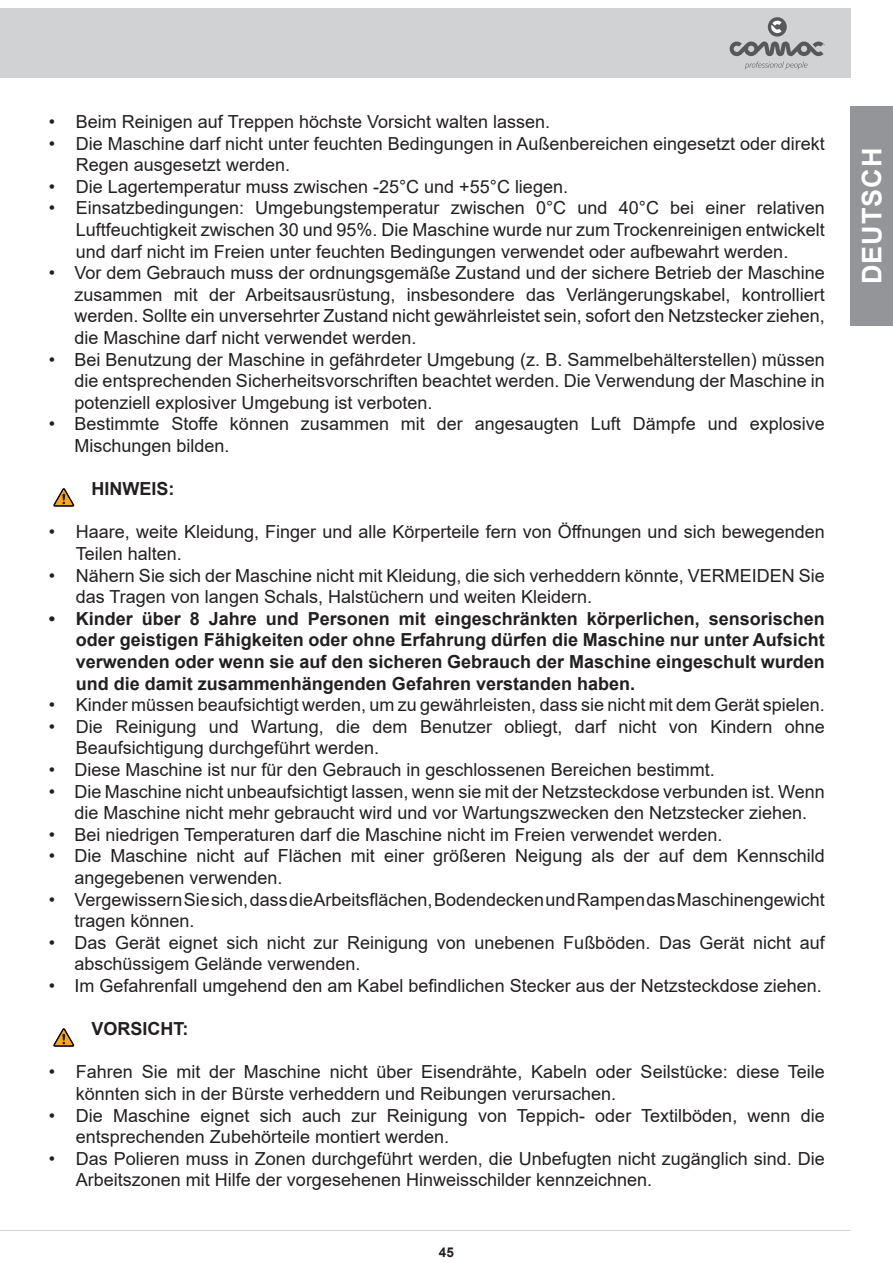
<style>
.page{position:relative;width:893px;height:1263px;background:#fff}
.page>*{position:absolute;margin:0;border:0;box-sizing:border-box;transform-origin:0 0}
.t1{font:700 27px "Arial";letter-spacing:.035em;color:#fff}
.t2{font:18px/21.6px "Arial";color:#231f20}
.t3{font:700 18px/21.6px "Arial";color:#231f20;text-align:justify}
.t4{font:700 13.5px "Arial";color:#231f20}
</style>
<div class="page">
<div style="left:0;top:9px;width:850px;height:69px;background:#d1d2d4"></div>
<div style="left:768px;top:17px;width:19px;height:20px;background:#57585a;border-radius:50%"></div>
<svg style="left:771px;top:21px;width:11px;height:12px"></svg>
<svg style="left:730px;top:42px;width:95px;height:27px"></svg>
<hr style="left:0;top:1230px;width:850px;height:1px;background:#d1d2d4">
<div style="left:850px;top:106px;width:43px;height:220px;background:#939598"></div>
<svg style="left:54px;top:488px;width:21px;height:19px"></svg>
<svg style="left:54px;top:1028px;width:21px;height:19px"></svg>
<p class="t2" style="left:49px;top:111px;width:503px">• Beim Reinigen auf Treppen höchste Vorsicht walten lassen.</p>
<p class="t2" style="left:76px;top:132px;width:750px;text-indent:-27px">• Die Maschine darf nicht unter feuchten Bedingungen in Außenbereichen eingesetzt oder direkt<br>Regen ausgesetzt werden.</p>
<p class="t2" style="left:49px;top:175px;width:521px">• Die Lagertemperatur muss zwischen -25°C und +55°C liegen.</p>
<p class="t2" style="left:76px;top:197px;width:750px;text-align:justify;text-indent:-27px">• Einsatzbedingungen: Umgebungstemperatur zwischen 0°C und 40°C bei einer relativen Luftfeuchtigkeit zwischen 30 und 95%. Die Maschine wurde nur zum Trockenreinigen entwickelt und darf nicht im Freien unter feuchten Bedingungen verwendet oder aufbewahrt werden.</p>
<p class="t2" style="left:74px;top:262px;width:752px;text-align:justify;text-indent:-26px">• Vor dem Gebrauch muss der ordnungsgemäße Zustand und der sichere Betrieb der Maschine zusammen mit der Arbeitsausrüstung, insbesondere das Verlängerungskabel, kontrolliert werden. Sollte ein unversehrter Zustand nicht gewährleistet sein, sofort den Netzstecker ziehen, die Maschine darf nicht verwendet werden.</p>
<p class="t2" style="left:74px;top:348px;width:752px;text-align:justify;text-indent:-26px">• Bei Benutzung der Maschine in gefährdeter Umgebung (z. B. Sammelbehälterstellen) müssen die entsprechenden Sicherheitsvorschriften beachtet werden. Die Verwendung der Maschine in potenziell explosiver Umgebung ist verboten.</p>
<p class="t2" style="left:74px;top:413px;width:752px;text-indent:-26px">• Bestimmte Stoffe können zusammen mit der angesaugten Luft Dämpfe und explosive<br>Mischungen bilden.</p>
<p class="t3" style="left:91px;top:478px;width:84px">HINWEIS:</p>
<p class="t2" style="left:76px;top:521px;width:750px;text-indent:-27px">• Haare, weite Kleidung, Finger und alle Körperteile fern von Öffnungen und sich bewegenden<br>Teilen halten.</p>
<p class="t2" style="left:76px;top:564px;width:750px;text-indent:-27px">• Nähern Sie sich der Maschine nicht mit Kleidung, die sich verheddern könnte, VERMEIDEN Sie das Tragen von langen Schals, Halstüchern und weiten Kleidern.</p>
<p class="t3" style="left:76px;top:608px;width:751px;text-indent:-27px">• Kinder über 8 Jahre und Personen mit eingeschränkten körperlichen, sensorischen oder geistigen Fähigkeiten oder ohne Erfahrung dürfen die Maschine nur unter Aufsicht verwenden oder wenn sie auf den sicheren Gebrauch der Maschine eingeschult wurden und die damit zusammenhängenden Gefahren verstanden haben.</p>
<p class="t2" style="left:49px;top:694px;width:777px">• Kinder müssen beaufsichtigt werden, um zu gewährleisten, dass sie nicht mit dem Gerät spielen.</p>
<p class="t2" style="left:76px;top:715px;width:750px;text-indent:-27px">• Die Reinigung und Wartung, die dem Benutzer obliegt, darf nicht von Kindern ohne<br>Beaufsichtigung durchgeführt werden.</p>
<p class="t2" style="left:49px;top:759px;width:667px">• Diese Maschine ist nur für den Gebrauch in geschlossenen Bereichen bestimmt.</p>
<p class="t2" style="left:49px;top:780px;width:777px;text-align:center">• Die Maschine nicht unbeaufsichtigt lassen, wenn sie mit der Netzsteckdose verbunden ist. Wenn die Maschine nicht mehr gebraucht wird und vor Wartungszwecken den Netzstecker ziehen.</p>
<p class="t2" style="left:49px;top:823px;width:675px">• Bei niedrigen Temperaturen darf die Maschine nicht im Freien verwendet werden.</p>
<p class="t2" style="left:74px;top:845px;width:752px;text-indent:-26px">• Die Maschine nicht auf Flächen mit einer größeren Neigung als der auf dem Kennschild angegebenen verwenden.</p>
<p class="t2" style="left:74px;top:888px;width:752px;text-indent:-26px">• Vergewissern Sie sich, dass die Arbeitsflächen, Bodendecken und Rampen das Maschinengewicht tragen können.</p>
<p class="t2" style="left:74px;top:931px;width:752px;text-indent:-26px">• Das Gerät eignet sich nicht zur Reinigung von unebenen Fußböden. Das Gerät nicht auf abschüssigem Gelände verwenden.</p>
<p class="t2" style="left:49px;top:975px;width:774px">• Im Gefahrenfall umgehend den am Kabel befindlichen Stecker aus der Netzsteckdose ziehen.</p>
<p class="t3" style="left:91px;top:1018px;width:99px">VORSICHT:</p>
<p class="t2" style="left:76px;top:1061px;width:750px;text-indent:-27px">• Fahren Sie mit der Maschine nicht über Eisendrähte, Kabeln oder Seilstücke: diese Teile könnten sich in der Bürste verheddern und Reibungen verursachen.</p>
<p class="t2" style="left:76px;top:1104px;width:750px;text-indent:-27px">• Die Maschine eignet sich auch zur Reinigung von Teppich- oder Textilböden, wenn die entsprechenden Zubehörteile montiert werden.</p>
<p class="t2" style="left:76px;top:1147px;width:750px;text-indent:-27px">• Das Polieren muss in Zonen durchgeführt werden, die Unbefugten nicht zugänglich sind. Die<br>Arbeitszonen mit Hilfe der vorgesehenen Hinweisschilder kennzeichnen.</p>
<p class="t4" style="left:439px;top:1243px;width:17px">45</p>
<h1 class="t1" style="left:853px;top:284px;width:138px;rotate:-90deg">DEUTSCH</h1>
</div>
